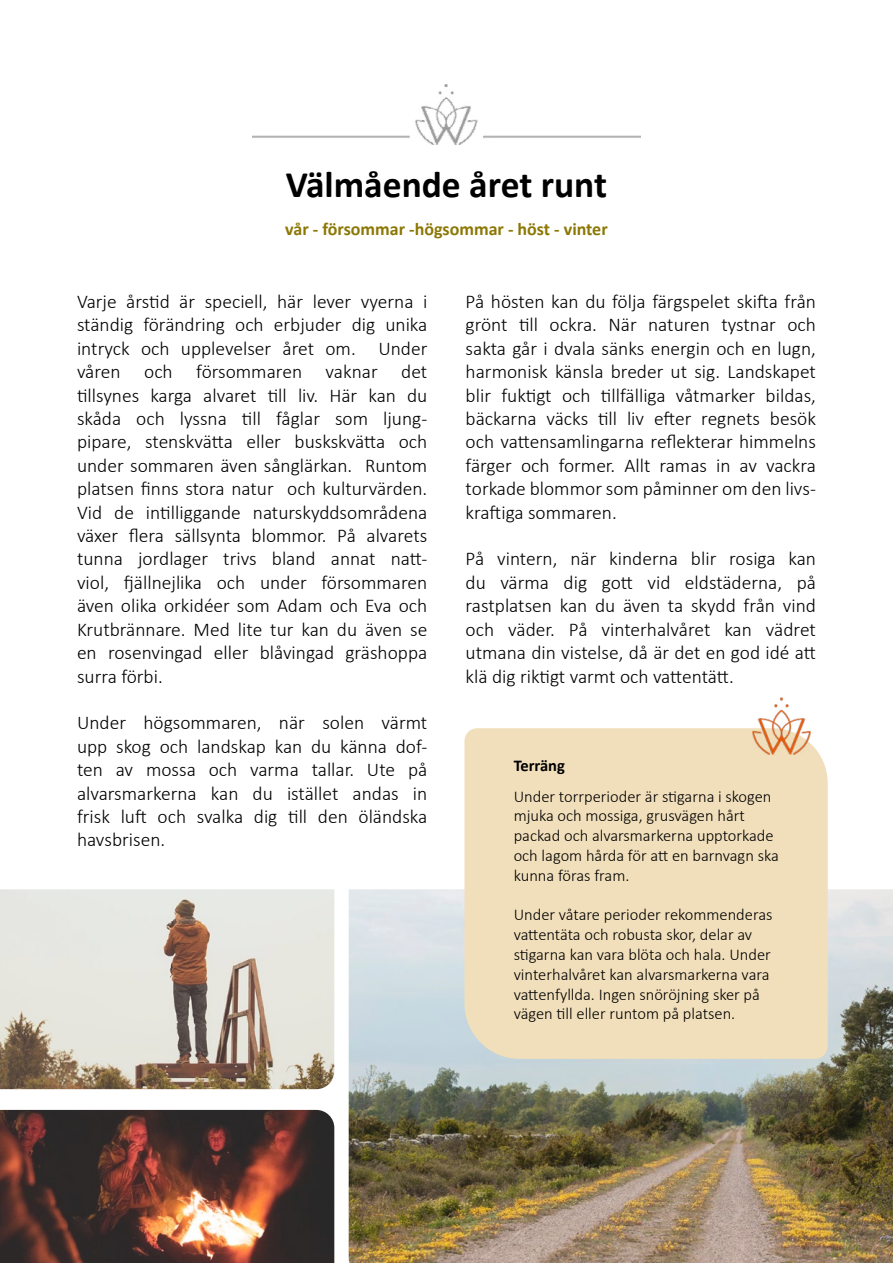
<style>
.page{position:relative;width:893px;height:1263px;background:#fff}
.page>*{position:absolute;margin:0;border:0;box-sizing:border-box;transform-origin:0 0}
.t1{font:700 37.5px "Calibri";color:#000}
.t2{font:300 19.5px/23.4px "Calibri";color:#000;text-align:justify}
.t3{font:700 18px "Calibri";color:#8c7704}
.t4{font:300 16.5px/19.8px "Calibri";color:#000}
.t5{font:700 16.5px "Calibri";color:#000}
</style>
<div class="page">
<img style="left:0;top:889px;width:334px;height:200px">
<img style="left:0;top:1110px;width:334px;height:153px">
<img style="left:349px;top:889px;width:544px;height:374px">
<div style="left:464px;top:728px;width:364px;height:331px;background:#f1dfbb"></div>
<img style="left:752px;top:697px;width:58px;height:57px">
<img style="left:252px;top:84px;width:389px;height:61px">
<h1 class="t1" style="left:286px;top:158px;width:323px">Välmående året runt</h1>
<p class="t3" style="left:285px;top:216px;width:324px">vår - försommar -högsommar - höst - vinter</p>
<p class="t2" style="left:77px;top:290px;width:352px">Varje årstid är speciell, här lever vyerna i ständig förändring och erbjuder dig unika intryck och upplevelser året om. Under våren och försommaren vaknar det tillsynes karga alvaret till liv. Här kan du skåda och lyssna till fåglar som ljung&shy;pipare, stenskvätta eller buskskvätta och under sommaren även sånglärkan. Runtom platsen finns stora natur och kulturvärden.<br>Vid de intilliggande naturskyddsområdena växer flera sällsynta blommor. På alvarets tunna jordlager trivs bland annat natt&shy;viol, fjällnejlika och under försommaren även olika orkidéer som Adam och Eva och Krutbrännare. Med lite tur kan du även se en rosenvingad eller blåvingad gräshoppa surra förbi.</p>
<p class="t2" style="left:77px;top:711px;width:352px">Under högsommaren, när solen värmt upp skog och landskap kan du känna dof&shy;ten av mossa och varma tallar. Ute på alvarsmarkerna kan du istället andas in frisk luft och svalka dig till den öländska havsbrisen.</p>
<p class="t2" style="left:466px;top:290px;width:352px">På hösten kan du följa färgspelet skifta från grönt till ockra. När naturen tystnar och sakta går i dvala sänks energin och en lugn, harmonisk känsla breder ut sig. Landskapet blir fuktigt och tillfälliga våtmarker bildas, bäckarna väcks till liv efter regnets besök och vattensamlingarna reflekterar himmelns färger och former. Allt ramas in av vackra torkade blommor som påminner om den livs&shy;kraftiga sommaren.</p>
<p class="t2" style="left:466px;top:547px;width:352px">På vintern, när kinderna blir rosiga kan du värma dig gott vid eldstäderna, på rastplatsen kan du även ta skydd från vind och väder. På vinterhalvåret kan vädret utmana din vistelse, då är det en god idé att klä dig riktigt varmt och vattentätt.</p>
<p class="t5" style="left:514px;top:754px;width:53px">Terräng</p>
<p class="t4" style="left:514px;top:786px;width:267px">Under torrperioder är stigarna i skogen mjuka och mossiga, grusvägen hårt packad och alvarsmarkerna upptorkade och lagom hårda för att en barnvagn ska kunna föras fram.</p>
<p class="t4" style="left:514px;top:905px;width:260px">Under våtare perioder rekommenderas vattentäta och robusta skor, delar av stigarna kan vara blöta och hala. Under vinterhalvåret kan alvarsmarkerna vara vattenfyllda. Ingen snöröjning sker på vägen till eller runtom på platsen.</p>
</div>
